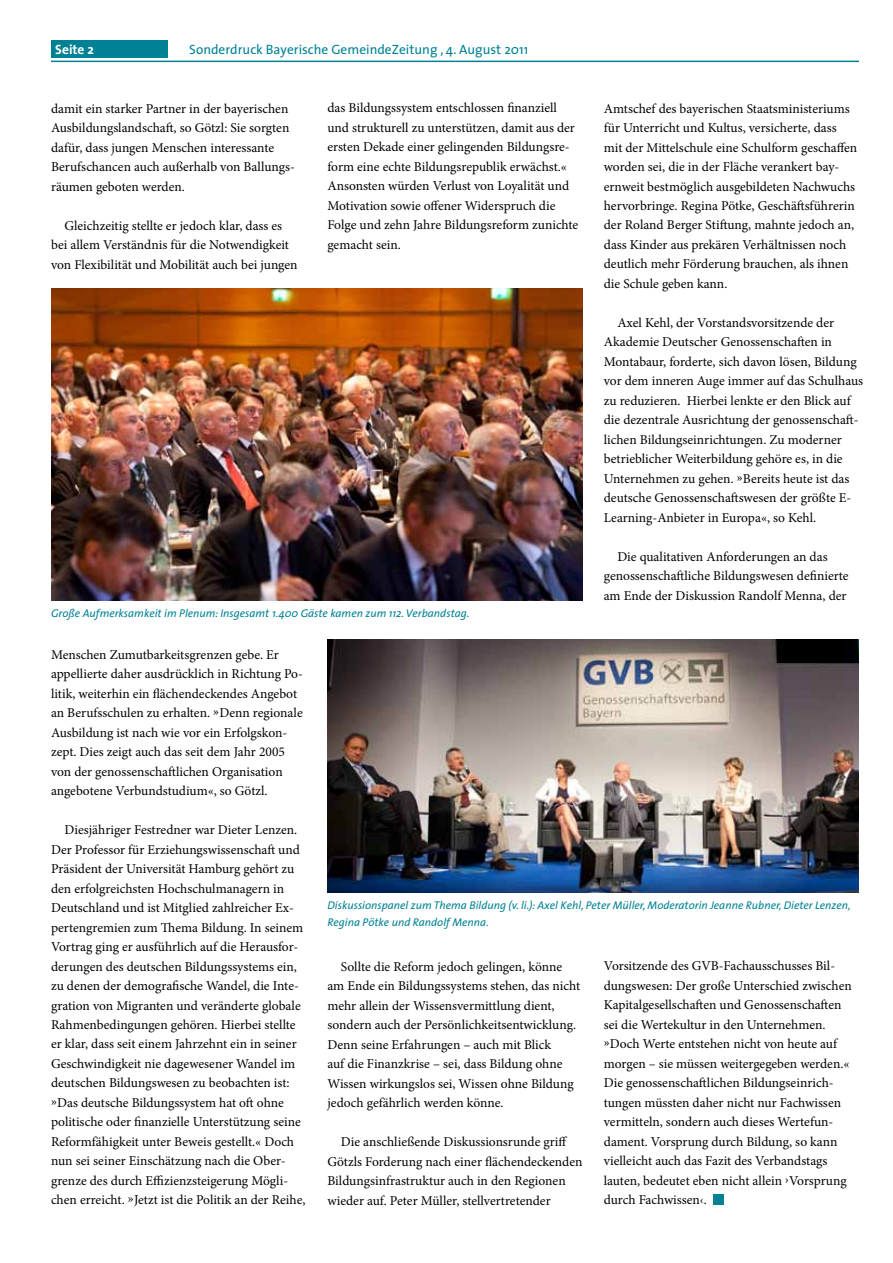
<style>
.page{position:relative;width:893px;height:1263px;background:#fff}
.page>*{position:absolute;margin:0;border:0;box-sizing:border-box;transform-origin:0 0}
.t1{font:13.5px/19.5px "Minion Pro";color:#000}
.t2{font:13.5px "The Sans 5";color:#008294}
.t3{font:13.5px "The Sans 7 Bold Plain";color:#fff}
.t4{font:italic 11.25px/16.5px "The Sans 5";color:#008294}
</style>
<div class="page">
<div style="left:51px;top:40px;width:117px;height:17px;background:#008294"></div>
<hr style="left:51px;top:61px;width:808px;height:1px;background:#008294">
<img style="left:51px;top:288px;width:532px;height:312px">
<div style="left:713px;top:1194px;width:10px;height:11px;background:#008294"></div>
<img style="left:327px;top:639px;width:532px;height:254px">
<p class="t3" style="left:55px;top:38px;width:40px">Seite 2</p>
<p class="t2" style="left:189px;top:38px;width:340px">Sonderdruck Bayerische GemeindeZeitung , 4. August 2011</p>
<p class="t1" style="left:51px;top:99px;width:245px">damit ein starker Partner in der bayerischen Ausbildungslandschaft, so Götzl: Sie sorgten dafür, dass jungen Menschen interessante Berufschancen auch außerhalb von Ballungs&shy;räumen geboten werden.</p>
<p class="t1" style="left:51px;top:215px;width:248px;text-indent:14px">Gleichzeitig stellte er jedoch klar, dass es bei allem Verständnis für die Notwendigkeit von Flexibilität und Mobilität auch bei jungen</p>
<p class="t1" style="left:327px;top:98px;width:252px">das Bildungssystem entschlossen finanziell und strukturell zu unterstützen, damit aus der ersten Dekade einer gelingenden Bildungsre&shy;form eine echte Bildungsrepublik erwächst.« Ansonsten würden Verlust von Loyalität und Motivation sowie offener Widerspruch die Folge und zehn Jahre Bildungsreform zunichte gemacht sein.</p>
<p class="t1" style="left:604px;top:99px;width:255px">Amtschef des bayerischen Staatsministeriums für Unterricht und Kultus, versicherte, dass mit der Mittelschule eine Schulform geschaffen worden sei, die in der Fläche verankert bay&shy;ernweit bestmöglich ausgebildeten Nachwuchs hervorbringe. Regina Pötke, Geschäftsführerin der Roland Berger Stiftung, mahnte jedoch an, dass Kinder aus prekären Verhältnissen noch deutlich mehr Förderung brauchen, als ihnen die Schule geben kann.</p>
<p class="t1" style="left:604px;top:313px;width:261px;text-indent:14px">Axel Kehl, der Vorstandsvorsitzende der Akademie Deutscher Genossenschaften in Montabaur, forderte, sich davon lösen, Bildung vor dem inneren Auge immer auf das Schulhaus zu reduzieren. Hierbei lenkte er den Blick auf die dezentrale Ausrichtung der genossenschaft&shy;lichen Bildungseinrichtungen. Zu moderner betrieblicher Weiterbildung gehöre es, in die Unternehmen zu gehen. »Bereits heute ist das deutsche Genossenschaftswesen der größte E-Learning-Anbieter in Europa«, so Kehl.</p>
<p class="t1" style="left:604px;top:547px;width:246px;text-align:center">Die qualitativen Anforderungen an das genossenschaftliche Bildungswesen definierte am Ende der Diskussion Randolf Menna, der</p>
<p class="t4" style="left:51px;top:604px;width:420px">Große Aufmerksamkeit im Plenum: Insgesamt 1.400 Gäste kamen zum 112. Verbandstag.</p>
<p class="t1" style="left:51px;top:644px;width:253px">Menschen Zumutbarkeitsgrenzen gebe. Er appellierte daher ausdrücklich in Richtung Po&shy;litik, weiterhin ein flächendeckendes Angebot an Berufsschulen zu erhalten. »Denn regionale Ausbildung ist nach wie vor ein Erfolgskon&shy;zept. Dies zeigt auch das seit dem Jahr 2005 von der genossenschaftlichen Organisation angebotene Verbundstudium«, so Götzl.</p>
<p class="t1" style="left:51px;top:820px;width:256px;text-indent:14px">Diesjähriger Festredner war Dieter Lenzen.<br>Der Professor für Erziehungswissenschaft und Präsident der Universität Hamburg gehört zu den erfolgreichsten Hochschulmanagern in Deutschland und ist Mitglied zahlreicher Ex&shy;pertengremien zum Thema Bildung. In seinem Vortrag ging er ausführlich auf die Herausfor&shy;derungen des deutschen Bildungssystems ein, zu denen der demografische Wandel, die Inte&shy;gration von Migranten und veränderte globale Rahmenbedingungen gehören. Hierbei stellte er klar, dass seit einem Jahrzehnt ein in seiner Geschwindigkeit nie dagewesener Wandel im deutschen Bildungswesen zu beobachten ist: »Das deutsche Bildungssystem hat oft ohne politische oder finanzielle Unterstützung seine Reformfähigkeit unter Beweis gestellt.« Doch nun sei seiner Einschätzung nach die Ober&shy;grenze des durch Effizienzsteigerung Mögli&shy;chen erreicht. »Jetzt ist die Politik an der Reihe,</p>
<p class="t4" style="left:327px;top:897px;width:525px">Diskussionspanel zum Thema Bildung (v. li.): Axel Kehl, Peter Müller, Moderatorin Jeanne Rubner, Dieter Lenzen,<br>Regina Pötke und Randolf Menna.</p>
<p class="t1" style="left:327px;top:957px;width:254px;text-indent:14px">Sollte die Reform jedoch gelingen, könne am Ende ein Bildungssystems stehen, das nicht mehr allein der Wissensvermittlung dient, sondern auch der Persönlichkeitsentwicklung.<br>Denn seine Erfahrungen – auch mit Blick<br>auf die Finanzkrise – sei, dass Bildung ohne Wissen wirkungslos sei, Wissen ohne Bildung jedoch gefährlich werden könne.</p>
<p class="t1" style="left:327px;top:1132px;width:257px;text-indent:14px">Die anschließende Diskussionsrunde griff Götzls Forderung nach einer flächendeckenden Bildungsinfrastruktur auch in den Regionen wieder auf. Peter Müller, stellvertretender</p>
<p class="t1" style="left:604px;top:956px;width:250px">Vorsitzende des GVB-Fachausschusses Bil&shy;dungswesen: Der große Unterschied zwischen Kapitalgesellschaften und Genossenschaften sei die Wertekultur in den Unternehmen. »Doch Werte entstehen nicht von heute auf morgen – sie müssen weitergegeben werden.« Die genossenschaftlichen Bildungseinrich&shy;tungen müssten daher nicht nur Fachwissen vermitteln, sondern auch dieses Wertefun&shy;dament. Vorsprung durch Bildung, so kann vielleicht auch das Fazit des Verbandstags lauten, bedeutet eben nicht allein ›Vorsprung durch Fachwissen‹.</p>
</div>
